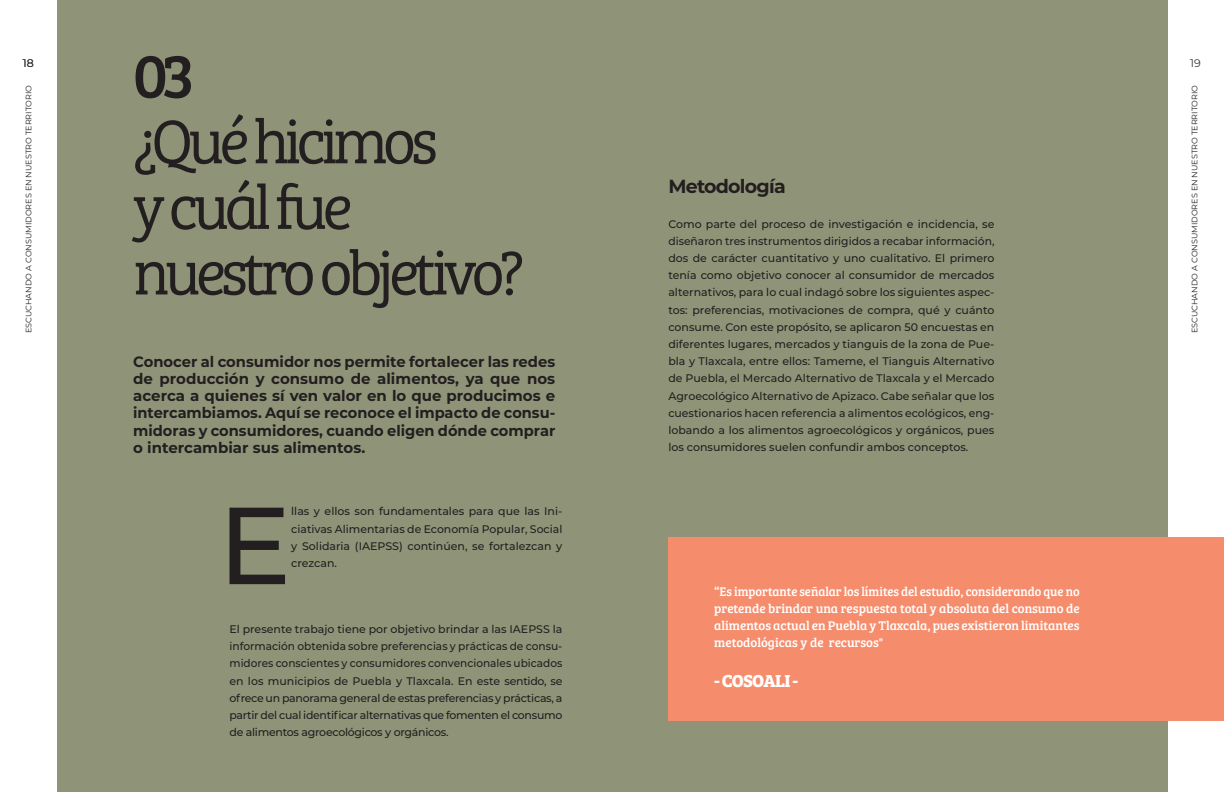
<style>
.page{position:relative;width:1224px;height:792px;background:#fff}
.page>*{position:absolute;margin:0;border:0;box-sizing:border-box;transform-origin:0 0}
.Contenido_capital{font:500 109.3px "Montserrat";color:#231f20}
.Capitulo{font:63.6px "Bree Serif Lt";letter-spacing:-.08em;color:#231f20}
.no_capitulo{font:63.6px "Bree Serif";color:#231f20}
.subtitulo{font:700 19px "Montserrat";letter-spacing:-.04em;color:#231f20}
.t1{font:700 18px "Bree Serif";letter-spacing:-.045em;color:#fff}
.Contenido_bold{font:700 15px/17.2px "Montserrat";color:#231f20;text-align:justify}
.Contenido_quote{font:13px/17.2px "Bree Serif";color:#fff;text-align:justify}
.Contenido{font:500 11px/17.2px "Montserrat";letter-spacing:-.02em;color:#231f20;text-align:justify}
.Contenido_capital-2{font:500 11px/17.2px "Montserrat";color:#231f20;text-align:justify}
.t2{font:11px "Montserrat";color:#333}
.t3{font:8px "Montserrat";color:#231f20}
</style>
<div class="page">
<div style="left:57px;top:0;width:1110px;height:792px;background:#8f9478"></div>
<div style="left:669px;top:538px;width:555px;height:183px;background:#f58d6d"></div>
<p class="no_capitulo" style="left:133px;top:28px;width:62px">03</p>
<p class="Capitulo" style="left:133px;top:96px;width:307px">¿Qué hicimos</p>
<p class="Capitulo" style="left:133px;top:161px;width:221px">y cuál fue</p>
<p class="Capitulo" style="left:133px;top:227px;width:391px">nuestro objetivo?</p>
<p class="t2" style="left:23px;top:56px;width:12px">18</p>
<p class="t3" style="left:23px;top:333px;width:249px;rotate:-90deg">ESCUCHANDO A CONSUMIDORES EN NUESTRO TERRITORIO</p>
<p class="t3" style="left:1189px;top:333px;width:249px;rotate:-90deg">ESCUCHANDO A CONSUMIDORES EN NUESTRO TERRITORIO</p>
<p class="t2" style="left:1190px;top:56px;width:12px">19</p>
<p class="subtitulo" style="left:668px;top:173px;width:119px">Metodología</p>
<p class="Contenido" style="left:668px;top:215px;width:328px">Como parte del proceso de investigación e incidencia, se diseñaron tres instrumentos dirigidos a recabar información, dos de carácter cuantitativo y uno cualitativo. El primero tenía como objetivo conocer al consumidor de mercados alternativos, para lo cual indagó sobre los siguientes aspec&shy;tos: preferencias, motivaciones de compra, qué y cuánto consume. Con este propósito, se aplicaron 50 encuestas en diferentes lugares, mercados y tianguis de la zona de Pue&shy;bla y Tlaxcala, entre ellos: Tameme, el Tianguis Alternativo de Puebla, el Mercado Alternativo de Tlaxcala y el Mercado Agroecológico Alternativo de Apizaco. Cabe señalar que los cuestionarios hacen referencia a alimentos ecológicos, eng&shy;lobando a los alimentos agroecológicos y orgánicos, pues los consumidores suelen confundir ambos conceptos.</p>
<p class="Contenido_bold" style="left:133px;top:352px;width:424px">Conocer al consumidor nos permite fortalecer las redes de producción y consumo de alimentos, ya que nos acerca a quienes sí ven valor en lo que producimos e intercambiamos. Aquí se reconoce el impacto de consu&shy;midoras y consumidores, cuando eligen dónde comprar o intercambiar sus alimentos.</p>
<p class="Contenido_capital" style="left:218px;top:469px;width:75px">E</p>
<p class="Contenido_capital-2" style="left:291px;top:502px;width:273px">llas y ellos son fundamentales para que las Ini&shy;ciativas Alimentarias de Economía Popular, Social y Solidaria (IAEPSS) continúen, se fortalezcan y crezcan.</p>
<p class="Contenido" style="left:230px;top:620px;width:334px">El presente trabajo tiene por objetivo brindar a las IAEPSS la información obtenida sobre preferencias y prácticas de consu&shy;midores conscientes y consumidores convencionales ubicados en los municipios de Puebla y Tlaxcala. En este sentido, se ofrece un panorama general de estas preferencias y prácticas, a partir del cual identificar alternativas que fomenten el consumo de alimentos agroecológicos y orgánicos.</p>
<p class="Contenido_quote" style="left:714px;top:582px;width:367px">“Es importante señalar los límites del estudio, considerando que no pretende brindar una respuesta total y absoluta del consumo de alimentos actual en Puebla y Tlaxcala, pues existieron limitantes metodológicas y de recursos"</p>
<p class="t1" style="left:714px;top:667px;width:85px">- COSOALI -</p>
</div>
